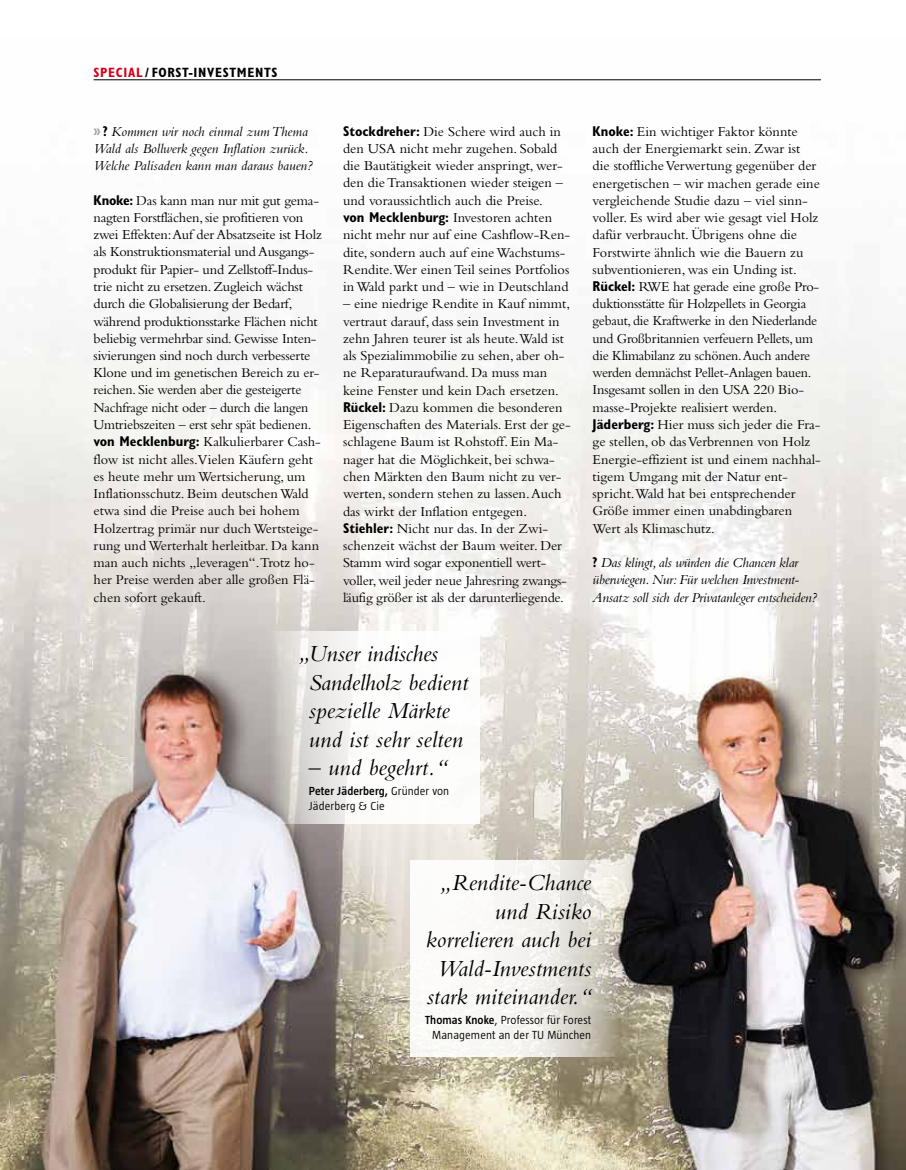
<style>
.page{position:relative;width:906px;height:1170px;background:#fff}
.page>*{position:absolute;margin:0;border:0;box-sizing:border-box;transform-origin:0 0}
.t1{font:italic 24px/28.5px "Bembo Std";color:#000}
.t2{font:14.25px/17.2px "Bembo Std";color:#000}
.t3{font:italic 14.25px/17.2px "Bembo Std";letter-spacing:-.015em;color:#000}
.t4{font:13.8px "Bembo Std";letter-spacing:-.015em;color:#000}
.t5{font:700 condensed 13.5px "Gill Sans Std";letter-spacing:.05em;color:#000}
.t6{font:700 condensed 13.5px "Gill Sans Std";color:#d4021d}
.t7{font:300 12px/15px "Taz";letter-spacing:.01em;color:#000}
.s1{font-family:"Gill Sans Std";font-weight:700;font-style:normal;font-stretch:condensed;color:#9c9e9f}
.s2{font-family:"Gill Sans Std";font-weight:700;font-style:normal;font-stretch:condensed}
.s3{font-family:"Gill Sans Std";font-weight:700;font-stretch:condensed}
.s4{font-size:14.25px}
.s5{font-size:13.8px}
.s6{font-weight:600}
</style>
<div class="page">
<img style="left:0;top:79px;width:906px;height:1090px">
<hr style="left:94px;top:79px;width:727px;height:1px;background:#000">
<svg style="left:270px;top:631px;width:210px;height:192px"></svg>
<svg style="left:410px;top:860px;width:209px;height:196px;fill:#f6f5f3"></svg>
<p class="t6" style="left:94px;top:65px;width:30px">Special</p>
<p class="t5" style="left:145px;top:65px;width:133px">/Forst-Investments</p>
<p class="t3" style="left:94px;top:122px;width:221px"><span class="s1">»</span> <span class="s2">?</span> Kommen wir noch einmal zum Thema<br>Wald als Bollwerk gegen Inflation zurück.<br>Welche Palisaden kann man daraus bauen?</p>
<p class="t2" style="left:94px;top:191px;width:230px"><span class="s3">Knoke:</span> Das kann man nur mit gut gema&shy;nagten Forstflächen, sie profitieren von zwei Effekten: Auf der Absatzseite ist Holz als Konstruktionsmaterial und Ausgangs&shy;produkt für Papier- und Zellstoff-Indus&shy;trie nicht zu ersetzen. Zugleich wächst durch die Globalisierung der Bedarf, während produktionsstarke Flächen nicht beliebig vermehrbar sind. Gewisse Inten&shy;sivierungen sind noch durch verbesserte</p>
<p class="t4" style="left:94px;top:365px;width:226px"><span class="s4">Klone</span> und im genetischen Bereich zu er-</p>
<p class="t2" style="left:94px;top:381px;width:229px"><span class="s5">reich</span>en. Sie werden aber die gesteigerte Nachfrage nicht oder – durch die langen Umtriebszeiten – erst sehr spät bedienen. <span class="s3">von Mecklenburg:</span> Kalkulierbarer Cash&shy;flow ist nicht alles.Vielen Käufern geht es heute mehr um Wertsicherung, um Inflationsschutz. Beim deutschen Wald etwa sind die Preise auch bei hohem Holzertrag primär nur duch Wertsteige&shy;rung und Werterhalt herleitbar. Da kann man auch nichts „leveragen“.Trotz ho&shy;her Preise werden aber alle großen Flä&shy;chen sofort gekauft.</p>
<p class="t2" style="left:343px;top:122px;width:229px"><span class="s3">Stockdreher:</span> Die Schere wird auch in den USA nicht mehr zugehen. Sobald die Bautätigkeit wieder anspringt, wer&shy;den die Transaktionen wieder steigen – und voraussichtlich auch die Preise.<br><span class="s3">von Mecklenburg:</span> Investoren achten nicht mehr nur auf eine Cashflow-Ren&shy;dite, sondern auch auf eine Wachstums-Rendite.Wer einen Teil seines Portfolios in Wald parkt und – wie in Deutschland</p>
<p class="t2" style="left:343px;top:295px;width:229px">– eine niedrige Rendite in Kauf nimmt, vertraut darauf, dass sein Investment in zehn Jahren teurer ist als heute.Wald ist als Spezialimmobilie zu sehen, aber oh&shy;ne Reparaturaufwand. Da muss man keine Fenster und kein Dach ersetzen.<br><span class="s3">Rückel:</span> Dazu kommen die besonderen Eigenschaften des Materials. Erst der ge&shy;schlagene Baum ist Rohstoff. Ein Ma&shy;nager hat die Möglichkeit, bei schwa&shy;chen Märkten den Baum nicht zu ver&shy;werten, sondern stehen zu lassen. Auch das wirkt der Inflation entgegen.<br><span class="s3">Stiehler:</span> Nicht nur das. In der Zwi&shy;schenzeit wächst der Baum weiter. Der Stamm wird sogar exponentiell wert&shy;voller, weil jeder neue Jahresring zwangs&shy;läufig größer ist als der darunterliegende.</p>
<h1 class="t1" style="left:309px;top:639px;width:161px;text-indent:-11px">„Unser indisches<br>Sandelholz bedient spezielle Märkte und ist sehr selten</h1>
<h1 class="t1" style="left:309px;top:753px;width:140px">– und begehrt.“</h1>
<p class="t7" style="left:309px;top:782px;width:142px"><span class="s6">Peter Jäderberg,</span> Gründer von<br>Jäderberg &amp; Cie</p>
<p class="t2" style="left:592px;top:122px;width:230px"><span class="s3">Knoke:</span> Ein wichtiger Faktor könnte auch der Energiemarkt sein. Zwar ist die stoffliche Verwertung gegenüber der energetischen – wir machen gerade eine vergleichende Studie dazu – viel sinn&shy;voller. Es wird aber wie gesagt viel Holz dafür verbraucht. Übrigens ohne die Forstwirte ähnlich wie die Bauern zu subventionieren, was ein Unding ist.<br><span class="s3">Rückel:</span> RWE hat gerade eine große Pro&shy;duktionsstätte für Holzpellets in Georgia gebaut, die Kraftwerke in den Niederlande und Großbritannien verfeuern Pellets, um die Klimabilanz zu schönen. Auch andere werden demnächst Pellet-Anlagen bauen.<br>Insgesamt sollen in den USA 220 Bio&shy;masse-Projekte realisiert werden.<br><span class="s3">Jäderberg:</span> Hier muss sich jeder die Fra&shy;ge stellen, ob das Verbrennen von Holz Energie-effizient ist und einem nachhal&shy;tigem Umgang mit der Natur ent&shy;spricht.Wald hat bei entsprechender Größe immer einen unabdingbaren Wert als Klimaschutz.</p>
<p class="t3" style="left:592px;top:553px;width:226px"><span class="s2">?</span> Das klingt, als würden die Chancen klar überwiegen. Nur: Für welchen Investment-<br>Ansatz soll sich der Privatanleger entscheiden?</p>
<h1 class="t1" style="left:426px;top:868px;width:167px;text-align:right">„Rendite-Chance und Risiko korrelieren auch bei<br>Wald-Investments stark miteinander.“</h1>
<p class="t7" style="left:425px;top:1011px;width:168px;text-align:center"><span class="s6">Thomas Knoke</span>, Professor für Forest<br>Management an der TU München</p>
</div>
